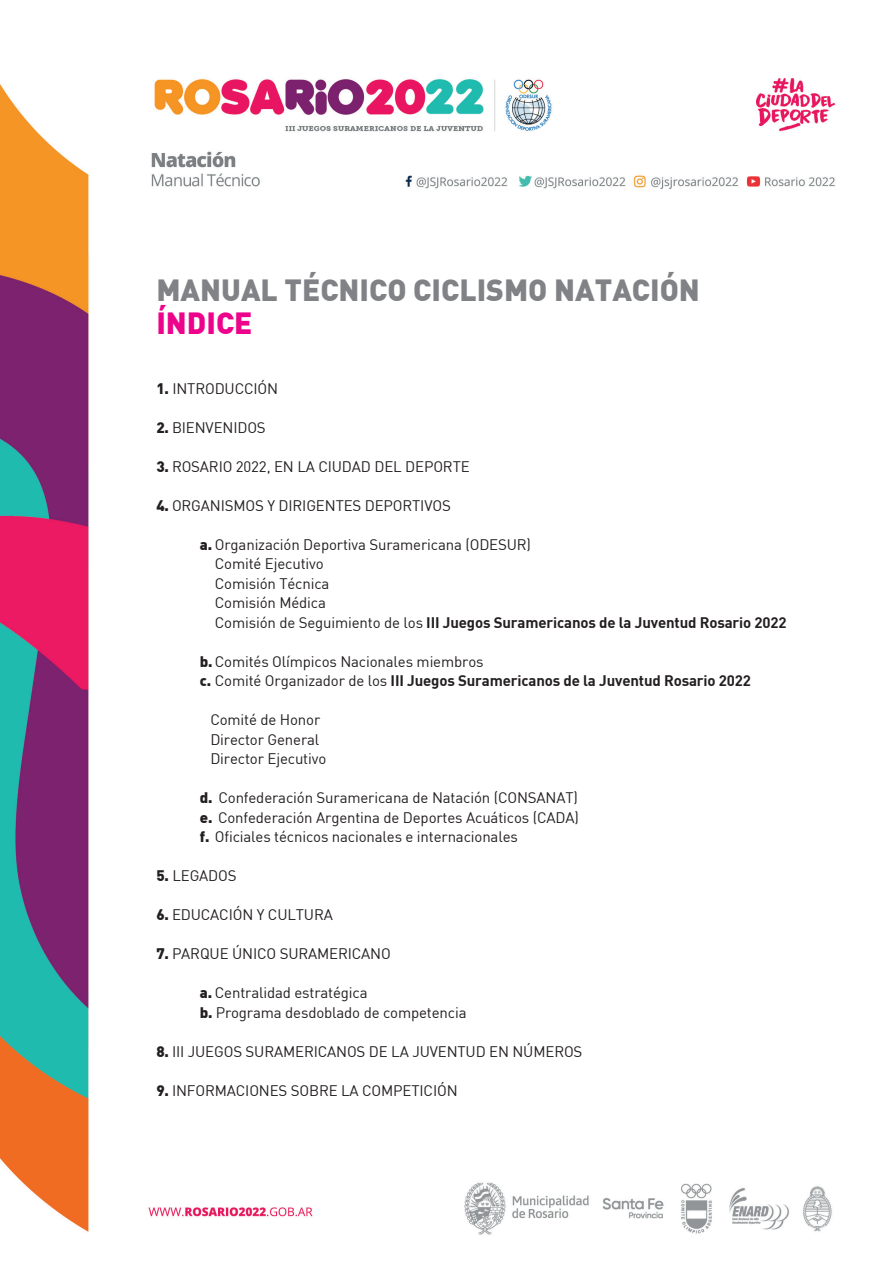
<style>
.page{position:relative;width:893px;height:1263px;background:#fff}
.page>*{position:absolute;margin:0;border:0;box-sizing:border-box;transform-origin:0 0}
.t1{font:900 30px "DIN";color:#808285}
.t2{font:900 30px "DIN";color:#ed028c}
.t3{font:15px/19.5px "DIN";letter-spacing:-.01em;color:#231f20}
.s1{font-weight:900}
.s2{font-weight:700}
</style>
<div class="page">
<img style="left:0;top:78px;width:836px;height:1157px">
<h1 class="t1" style="left:156px;top:270px;width:545px">MANUAL TÉCNICO CICLISMO NATACIÓN</h1>
<h1 class="t2" style="left:156px;top:303px;width:98px">ÍNDICE</h1>
<p class="t3" style="left:156px;top:378px;width:123px"><span class="s1">1.</span> INTRODUCCIÓN</p>
<p class="t3" style="left:156px;top:417px;width:111px"><span class="s1">2.</span> BIENVENIDOS</p>
<p class="t3" style="left:156px;top:456px;width:315px"><span class="s1">3.</span> ROSARIO 2022, EN LA CIUDAD DEL DEPORTE</p>
<p class="t3" style="left:156px;top:495px;width:296px"><span class="s1">4.</span> ORGANISMOS Y DIRIGENTES DEPORTIVOS</p>
<p class="t3" style="left:215px;top:534px;width:573px;text-indent:-15px"><span class="s1">a.</span> Organización Deportiva Suramericana (ODESUR)<br>Comité Ejecutivo<br>Comisión Técnica<br>Comisión Médica<br>Comisión de Seguimiento de los <span class="s2">III Juegos Suramericanos de la Juventud Rosario 2022</span></p>
<p class="t3" style="left:200px;top:651px;width:553px"><span class="s1">b.</span> Comités Olímpicos Nacionales miembros<br><span class="s1">c.</span> Comité Organizador de los <span class="s2">III Juegos Suramericanos de la Juventud Rosario 2022</span></p>
<p class="t3" style="left:210px;top:710px;width:117px">Comité de Honor<br>Director General<br>Director Ejecutivo</p>
<p class="t3" style="left:200px;top:788px;width:381px;text-align:justify"><span class="s1">d.</span> Confederación Suramericana de Natación (CONSANAT) <span class="s1">e.</span> Confederación Argentina de Deportes Acuáticos (CADA) <span class="s1">f.</span> Oficiales técnicos nacionales e internacionales</p>
<p class="t3" style="left:156px;top:866px;width:82px"><span class="s1">5.</span> LEGADOS</p>
<p class="t3" style="left:156px;top:905px;width:178px"><span class="s1">6.</span> EDUCACIÓN Y CULTURA</p>
<p class="t3" style="left:156px;top:944px;width:236px"><span class="s1">7.</span> PARQUE ÚNICO SURAMERICANO</p>
<p class="t3" style="left:200px;top:983px;width:268px"><span class="s1">a.</span> Centralidad estratégica<br><span class="s1">b.</span> Programa desdoblado de competencia</p>
<p class="t3" style="left:156px;top:1041px;width:428px"><span class="s1">8.</span> III JUEGOS SURAMERICANOS DE LA JUVENTUD EN NÚMEROS</p>
<p class="t3" style="left:156px;top:1080px;width:303px"><span class="s1">9.</span> INFORMACIONES SOBRE LA COMPETICIÓN</p>
</div>
